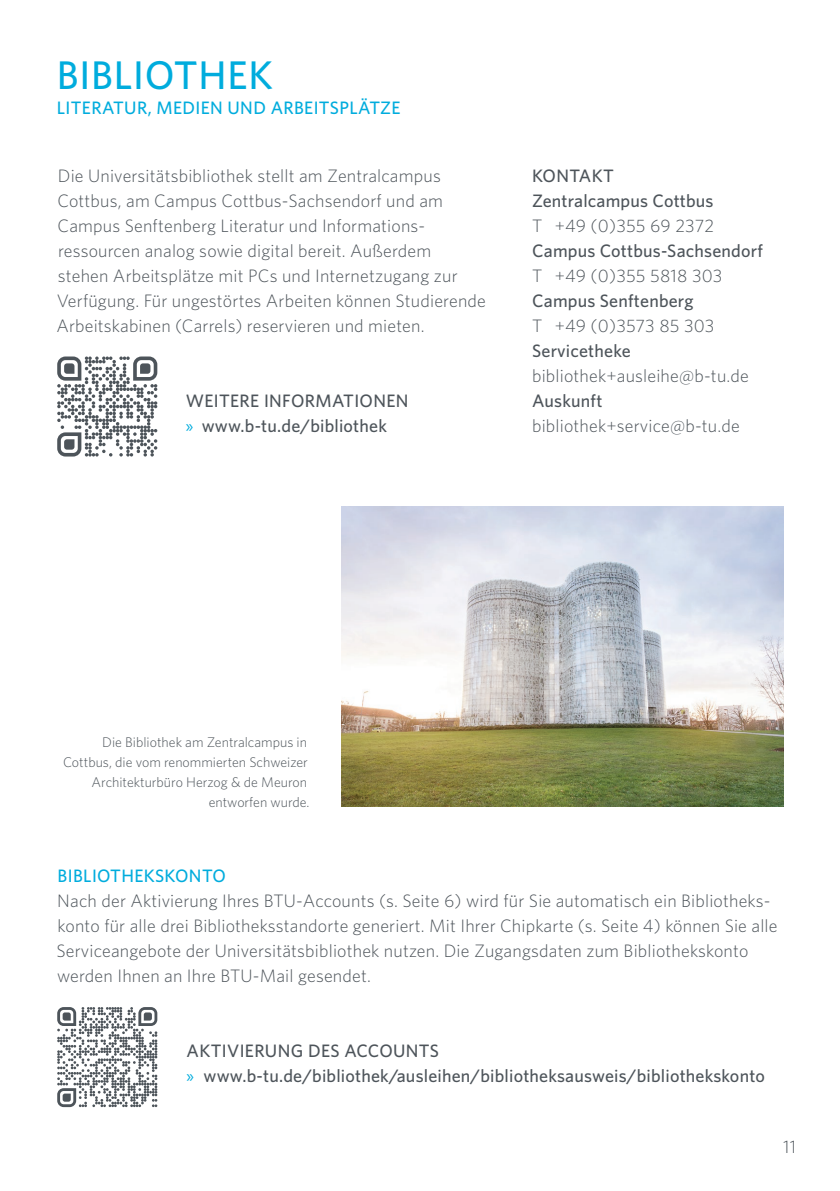
<style>
.page{position:relative;width:840px;height:1191px;background:#fff}
.page>*{position:absolute;margin:0;border:0;box-sizing:border-box;transform-origin:0 0}
.t1{font:500 40px "Whitney";letter-spacing:.02em;color:#00acdd}
.t2{font:300 18px/25px "Whitney";letter-spacing:.01em;color:#4d545a}
.t3{font:500 18px/25px "Whitney";letter-spacing:.01em;color:#4d545a}
.t4{font:500 18px "Whitney";letter-spacing:.02em;color:#00acdd}
.t5{font:300 14px/20px "Whitney";color:#4d545a;text-align:right}
.s1{font-family:"Myriad Pro";font-weight:400;color:#00acdd}
</style>
<div class="page">
<svg style="left:57px;top:356px;width:100px;height:100px"></svg>
<img style="left:342px;top:507px;width:440px;height:300px">
<svg style="left:57px;top:1007px;width:100px;height:100px"></svg>
<h1 class="t1" style="left:57px;top:48px;width:217px">BIBLIOTHEK</h1>
<p class="t4" style="left:57px;top:96px;width:345px">LITERATUR, MEDIEN UND ARBEITSPLÄTZE</p>
<p class="t2" style="left:56px;top:162px;width:431px">Die Universitätsbibliothek stellt am Zentralcampus Cottbus, am Campus Cottbus-Sachsendorf und am Campus Senftenberg Literatur und Informations&shy;ressourcen analog sowie digital bereit. Außerdem<br>stehen Arbeitsplätze mit PCs und Internetzugang zur Verfügung. Für ungestörtes Arbeiten können Studierende Arbeitskabinen (Carrels) reservieren und mieten.</p>
<p class="t3" style="left:531px;top:163px;width:183px">KONTAKT<br>Zentralcampus Cottbus</p>
<p class="t2" style="left:531px;top:212px;width:183px">T +49 (0)355 69 2372</p>
<p class="t3" style="left:531px;top:238px;width:232px">Campus Cottbus-Sachsendorf</p>
<p class="t2" style="left:531px;top:262px;width:192px">T +49 (0)355 5818 303</p>
<p class="t3" style="left:531px;top:288px;width:163px">Campus Senftenberg</p>
<p class="t2" style="left:531px;top:312px;width:184px">T +49 (0)3573 85 303</p>
<p class="t3" style="left:531px;top:338px;width:100px">Servicetheke</p>
<p class="t2" style="left:531px;top:362px;width:218px">bibliothek+ausleihe@b-tu.de</p>
<p class="t3" style="left:531px;top:388px;width:72px">Auskunft</p>
<p class="t2" style="left:531px;top:412px;width:209px">bibliothek+service@b-tu.de</p>
<p class="t3" style="left:186px;top:388px;width:224px">WEITERE INFORMATIONEN <span class="s1">»</span> www.b-tu.de/bibliothek</p>
<p class="t5" style="left:63px;top:731px;width:248px">Die Bibliothek am Zentralcampus in<br>Cottbus, die vom renommierten Schweizer<br>Architekturbüro Herzog &amp; de Meuron entworfen wurde.</p>
<p class="t4" style="left:58px;top:864px;width:170px">BIBLIOTHEKSKONTO</p>
<p class="t2" style="left:56px;top:887px;width:722px">Nach der Aktivierung Ihres BTU-Accounts (s. Seite 6) wird für Sie automatisch ein Bibliotheks&shy;konto für alle drei Bibliotheksstandorte generiert. Mit Ihrer Chipkarte (s. Seite 4) können Sie alle Serviceangebote der Universitätsbibliothek nutzen. Die Zugangsdaten zum Bibliothekskonto werden Ihnen an Ihre BTU-Mail gesendet.</p>
<p class="t3" style="left:186px;top:1038px;width:579px">AKTIVIERUNG DES ACCOUNTS<br><span class="s1">»</span> www.b-tu.de/bibliothek/ausleihen/bibliotheksausweis/bibliothekskonto</p>
<p class="t2" style="left:782px;top:1133px;width:14px">11</p>
</div>
